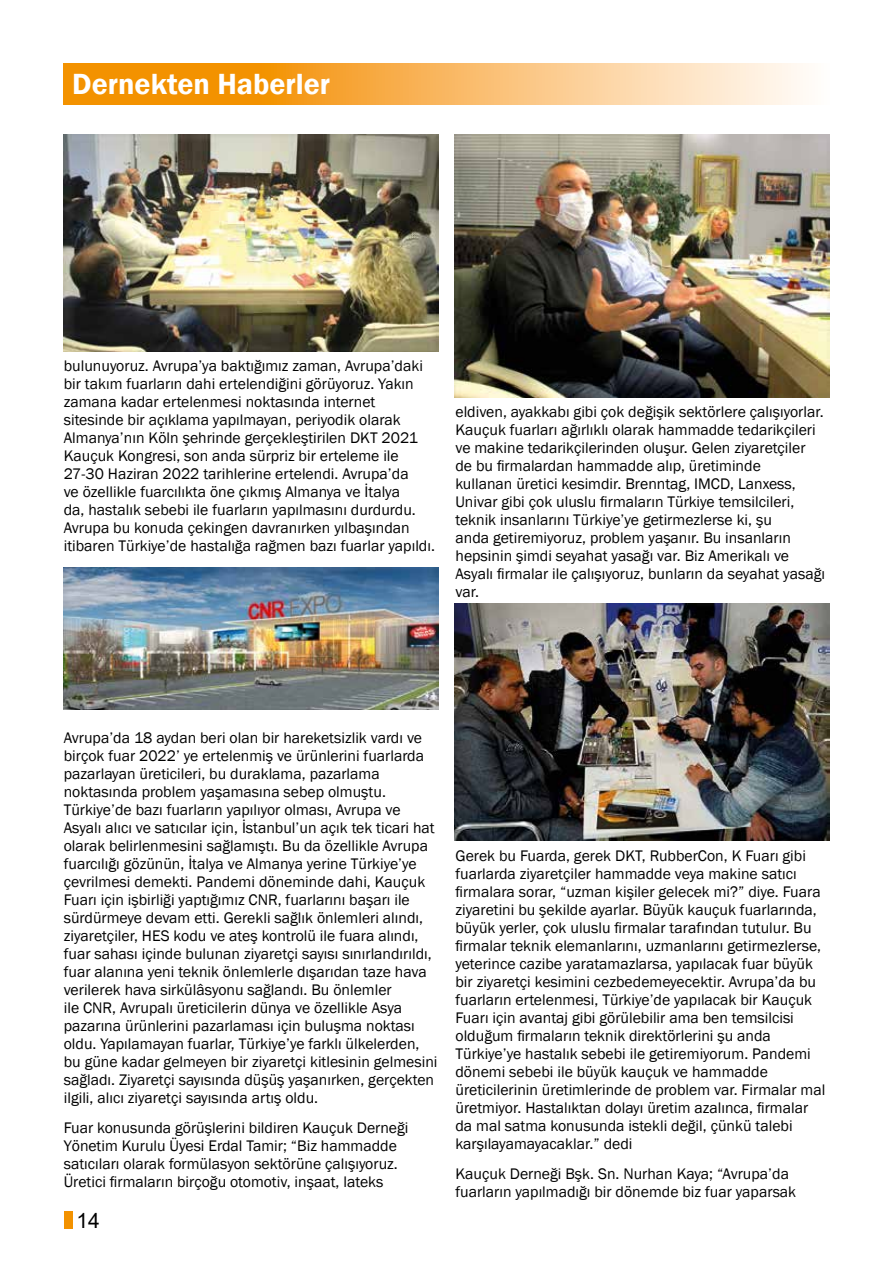
<style>
.page{position:relative;width:893px;height:1263px;background:#fff}
.page>*{position:absolute;margin:0;border:0;box-sizing:border-box;transform-origin:0 0}
.t1{font:600 30px "Franklin Gothic";color:#fff}
.t2{font:21px "Arial";color:#000}
.t3{font:15.75px/18px "Franklin Gothic";color:#000}
</style>
<div class="page">
<div style="left:64px;top:1212px;width:8px;height:17px;background:#f39200"></div>
<svg style="left:64px;top:64px;width:742px;height:41px;background:#f8b85f"></svg>
<img style="left:64px;top:135px;width:374px;height:216px">
<img style="left:64px;top:567px;width:374px;height:143px">
<img style="left:455px;top:135px;width:374px;height:262px">
<img style="left:455px;top:604px;width:374px;height:236px">
<h1 class="t1" style="left:72px;top:66px;width:260px">Dernekten Haberler</h1>
<p class="t3" style="left:64px;top:357px;width:373px">bulunuyoruz. Avrupa’ya baktığımız zaman, Avrupa’daki bir takım fuarların dahi ertelendiğini görüyoruz. Yakın zamana kadar ertelenmesi noktasında internet sitesinde bir açıklama yapılmayan, periyodik olarak Almanya’nın Köln şehrinde gerçekleştirilen DKT 2021<br>Kauçuk Kongresi, son anda sürpriz bir erteleme ile 27-30 Haziran 2022 tarihlerine ertelendi. Avrupa’da<br>ve özellikle fuarcılıkta öne çıkmış Almanya ve İtalya<br>da, hastalık sebebi ile fuarların yapılmasını durdurdu.<br>Avrupa bu konuda çekingen davranırken yılbaşından itibaren Türkiye’de hastalığa rağmen bazı fuarlar yapıldı.</p>
<p class="t3" style="left:455px;top:403px;width:371px">eldiven, ayakkabı gibi çok değişik sektörlere çalışıyorlar.<br>Kauçuk fuarları ağırlıklı olarak hammadde tedarikçileri ve makine tedarikçilerinden oluşur. Gelen ziyaretçiler de bu firmalardan hammadde alıp, üretiminde<br>kullanan üretici kesimdir. Brenntag, IMCD, Lanxess, Univar gibi çok uluslu firmaların Türkiye temsilcileri, teknik insanlarını Türkiye’ye getirmezlerse ki, şu<br>anda getiremiyoruz, problem yaşanır. Bu insanların hepsinin şimdi seyahat yasağı var. Biz Amerikalı ve Asyalı firmalar ile çalışıyoruz, bunların da seyahat yasağı var.</p>
<p class="t3" style="left:64px;top:729px;width:375px">Avrupa’da 18 aydan beri olan bir hareketsizlik vardı ve birçok fuar 2022’ ye ertelenmiş ve ürünlerini fuarlarda pazarlayan üreticileri, bu duraklama, pazarlama noktasında problem yaşamasına sebep olmuştu.<br>Türkiye’de bazı fuarların yapılıyor olması, Avrupa ve Asyalı alıcı ve satıcılar için, İstanbul’un açık tek ticari hat olarak belirlenmesini sağlamıştı. Bu da özellikle Avrupa fuarcılığı gözünün, İtalya ve Almanya yerine Türkiye’ye çevrilmesi demekti. Pandemi döneminde dahi, Kauçuk Fuarı için işbirliği yaptığımız CNR, fuarlarını başarı ile sürdürmeye devam etti. Gerekli sağlık önlemleri alındı, ziyaretçiler, HES kodu ve ateş kontrolü ile fuara alındı, fuar sahası içinde bulunan ziyaretçi sayısı sınırlandırıldı, fuar alanına yeni teknik önlemlerle dışarıdan taze hava verilerek hava sirkülâsyonu sağlandı. Bu önlemler<br>ile CNR, Avrupalı üreticilerin dünya ve özellikle Asya pazarına ürünlerini pazarlaması için buluşma noktası oldu. Yapılamayan fuarlar, Türkiye’ye farklı ülkelerden, bu güne kadar gelmeyen bir ziyaretçi kitlesinin gelmesini sağladı. Ziyaretçi sayısında düşüş yaşanırken, gerçekten ilgili, alıcı ziyaretçi sayısında artış oldu.</p>
<p class="t3" style="left:64px;top:1119px;width:346px">Fuar konusunda görüşlerini bildiren Kauçuk Derneği Yönetim Kurulu Üyesi Erdal Tamir; “Biz hammadde satıcıları olarak formülasyon sektörüne çalışıyoruz.<br>Üretici firmaların birçoğu otomotiv, inşaat, lateks</p>
<h2 class="t2" style="left:77px;top:1206px;width:25px">14</h2>
<p class="t3" style="left:455px;top:847px;width:371px">Gerek bu Fuarda, gerek DKT, RubberCon, K Fuarı gibi fuarlarda ziyaretçiler hammadde veya makine satıcı firmalara sorar, “uzman kişiler gelecek mi?” diye. Fuara ziyaretini bu şekilde ayarlar. Büyük kauçuk fuarlarında, büyük yerler, çok uluslu firmalar tarafından tutulur. Bu firmalar teknik elemanlarını, uzmanlarını getirmezlerse, yeterince cazibe yaratamazlarsa, yapılacak fuar büyük bir ziyaretçi kesimini cezbedemeyecektir. Avrupa’da bu fuarların ertelenmesi, Türkiye’de yapılacak bir Kauçuk Fuarı için avantaj gibi görülebilir ama ben temsilcisi olduğum firmaların teknik direktörlerini şu anda Türkiye’ye hastalık sebebi ile getiremiyorum. Pandemi dönemi sebebi ile büyük kauçuk ve hammadde üreticilerinin üretimlerinde de problem var. Firmalar mal üretmiyor. Hastalıktan dolayı üretim azalınca, firmalar da mal satma konusunda istekli değil, çünkü talebi karşılayamayacaklar.” dedi</p>
<p class="t3" style="left:455px;top:1165px;width:342px">Kauçuk Derneği Bşk. Sn. Nurhan Kaya; “Avrupa’da fuarların yapılmadığı bir dönemde biz fuar yaparsak</p>
</div>
